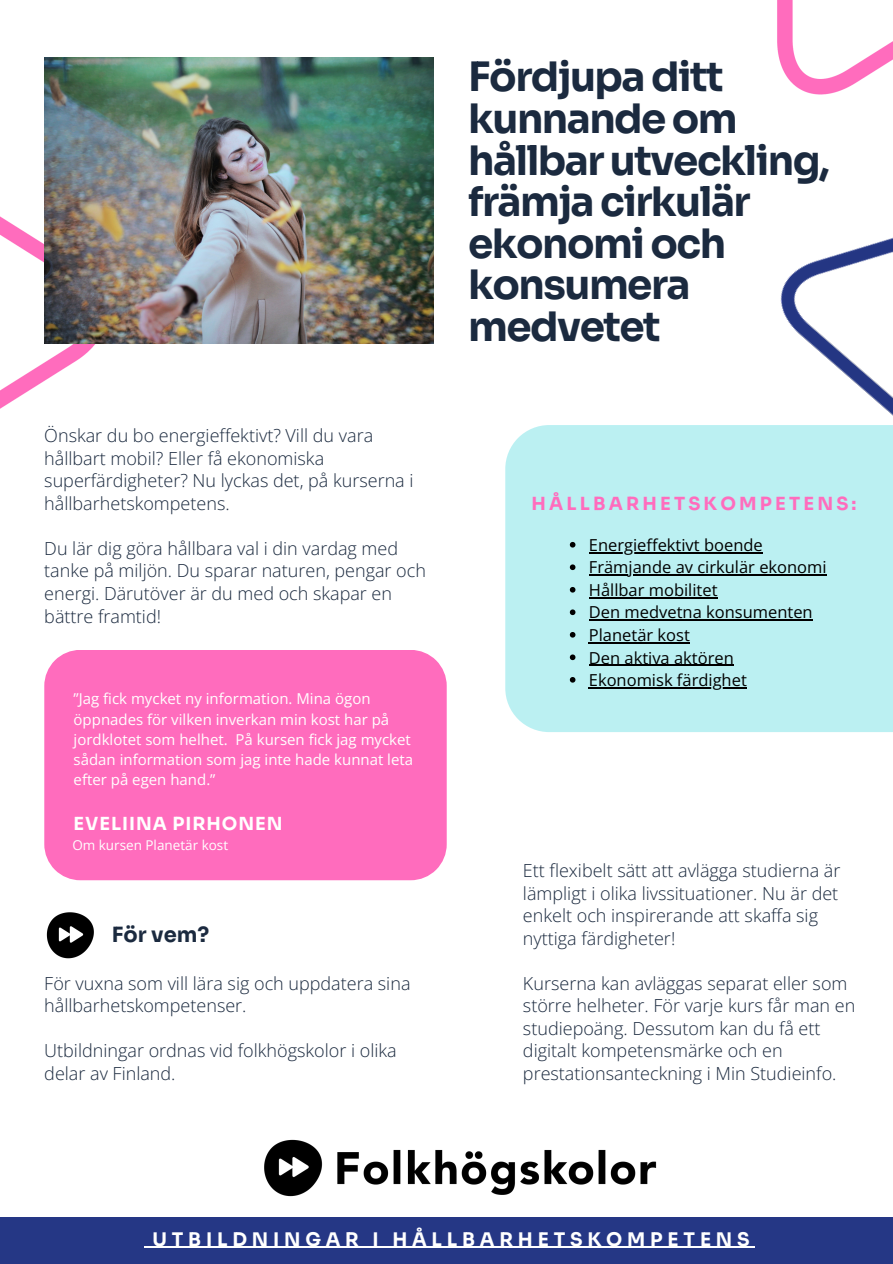
<style>
.page{position:relative;width:893px;height:1264px;background:#fff}
.page>*{position:absolute;margin:0;border:0;box-sizing:border-box;transform-origin:0 0}
.t1{font:700 40.5px/41.7px "Sora";letter-spacing:-.04em;color:#1b2a3f}
.t2{font:700 21px "Sora";color:#1b2a3f}
.t3{font:700 18.75px "Sora";letter-spacing:.255em;color:#fff}
.t4{font:700 18.15px "Sora";letter-spacing:.175em;color:#ff6cbd}
.t5{font:300 18px/22.5px "Open Sans";color:#1b2a3f}
.t6{font:700 18px "Sora";letter-spacing:.055em;color:#fff}
.t7{font:16.5px "Open Sans";color:#000}
.t8{font:15px/20.2px "Open Sans";color:#fff}
.t9{font:13.5px "Open Sans";color:#fff}
</style>
<div class="page">
<img style="left:780px;top:238px;width:112px;height:177px">
<div style="left:505px;top:425px;width:387px;height:307px;background:#bbf0f2"></div>
<div style="left:44px;top:650px;width:402px;height:230px;background:#ff6cbd"></div>
<img style="left:777px;top:0;width:115px;height:95px">
<img style="left:0;top:57px;width:211px;height:352px">
<img style="left:44px;top:58px;width:390px;height:285px">
<div style="left:0;top:1216px;width:892px;height:47px;background:#253785"></div>
<img style="left:46px;top:912px;width:48px;height:47px">
<svg style="left:569px;top:542px;width:6px;height:5px"></svg>
<hr style="left:589px;top:552px;width:173px;height:1px;background:#000">
<svg style="left:569px;top:564px;width:6px;height:6px"></svg>
<hr style="left:589px;top:574px;width:237px;height:1px;background:#000">
<svg style="left:569px;top:587px;width:6px;height:5px"></svg>
<hr style="left:589px;top:597px;width:128px;height:1px;background:#000">
<svg style="left:569px;top:609px;width:6px;height:6px"></svg>
<hr style="left:589px;top:619px;width:223px;height:1px;background:#000">
<svg style="left:569px;top:632px;width:6px;height:5px"></svg>
<hr style="left:589px;top:642px;width:101px;height:1px;background:#000">
<svg style="left:569px;top:654px;width:6px;height:6px"></svg>
<hr style="left:589px;top:664px;width:144px;height:1px;background:#000">
<svg style="left:569px;top:677px;width:6px;height:5px"></svg>
<hr style="left:589px;top:687px;width:157px;height:1px;background:#000">
<hr style="left:152px;top:1246px;width:602px;height:1px;background:#fff">
<img style="left:242px;top:1139px;width:436px;height:78px">
<h3 class="t5" style="left:44px;top:424px;width:371px">Önskar du bo energieffektivt? Vill du vara hållbart mobil? Eller få ekonomiska superfärdigheter? Nu lyckas det, på kurserna i hållbarhetskompetens.</h3>
<p class="t5" style="left:44px;top:536px;width:383px">Du lär dig göra hållbara val i din vardag med tanke på miljön. Du sparar naturen, pengar och energi. Därutöver är du med och skapar en bättre framtid!</p>
<p class="t8" style="left:74px;top:688px;width:341px">”Jag fick mycket ny information. Mina ögon öppnades för vilken inverkan min kost har på jordklotet som helhet. På kursen fick jag mycket sådan information som jag inte hade kunnat leta efter på egen hand.”</p>
<p class="t6" style="left:74px;top:812px;width:210px">EVELIINA PIRHONEN</p>
<p class="t9" style="left:72px;top:835px;width:157px">Om kursen Planetär kost</p>
<h4 class="t2" style="left:112px;top:921px;width:99px">För vem?</h4>
<p class="t5" style="left:44px;top:971px;width:368px">För vuxna som vill lära sig och uppdatera sina hållbarhetskompetenser.</p>
<h2 class="t5" style="left:44px;top:1039px;width:354px">Utbildningar ordnas vid folkhögskolor i olika delar av Finland.</h2>
<h5 class="t1" style="left:468px;top:57px;width:363px">Fördjupa ditt kunnande om hållbar utveckling, främja cirkulär ekonomi och konsumera medvetet</h5>
<h4 class="t4" style="left:531px;top:492px;width:326px">HÅLLBARHETSKOMPETENS:</h4>
<p class="t7" style="left:589px;top:533px;width:175px">Energieffektivt boende</p>
<h1 class="t7" style="left:589px;top:556px;width:239px">Främjande av cirkulär ekonomi</h1>
<h3 class="t7" style="left:589px;top:578px;width:130px">Hållbar mobilitet</h3>
<p class="t7" style="left:589px;top:601px;width:225px">Den medvetna konsumenten</p>
<p class="t7" style="left:589px;top:623px;width:102px">Planetär kost</p>
<p class="t7" style="left:589px;top:646px;width:146px">Den aktiva aktören</p>
<p class="t7" style="left:589px;top:668px;width:159px">Ekonomisk färdighet</p>
<h4 class="t5" style="left:523px;top:859px;width:319px">Ett flexibelt sätt att avlägga studierna är lämpligt i olika livssituationer. Nu är det enkelt och inspirerande att skaffa sig nyttiga färdigheter!</h4>
<p class="t5" style="left:523px;top:971px;width:334px">Kurserna kan avläggas separat eller som större helheter. För varje kurs får man en studiepoäng. Dessutom kan du få ett digitalt kompetensmärke och en prestationsanteckning i Min Studieinfo.</p>
<h4 class="t3" style="left:152px;top:1227px;width:598px">UTBILDNINGAR I HÅLLBARHETSKOMPETENS</h4>
</div>
